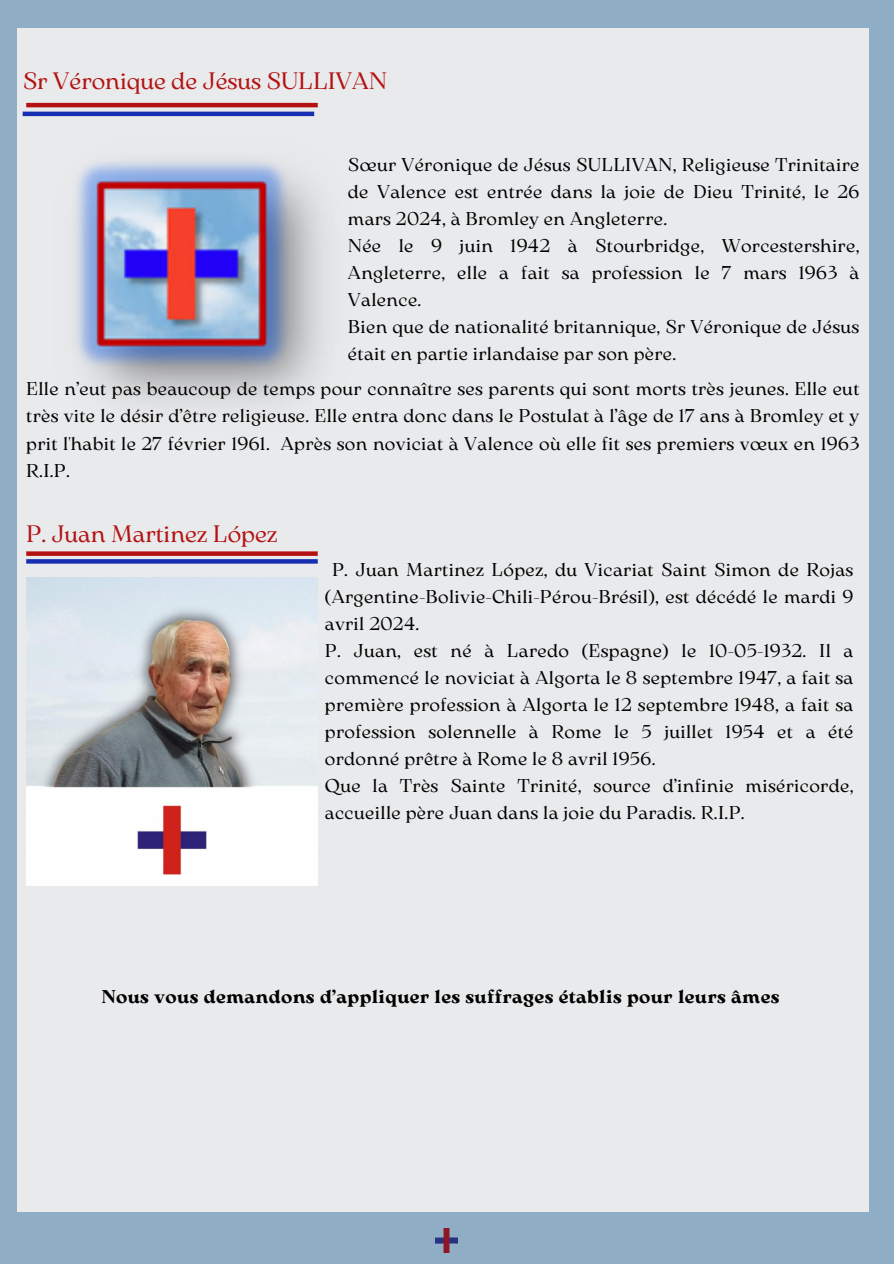
<style>
.page{position:relative;width:894px;height:1264px;background:#fff}
.page>*{position:absolute;margin:0;border:0;box-sizing:border-box;transform-origin:0 0}
.t1{font:23.7px "Arsenica Antiqua";color:#b41212}
.t2{font:18.45px/27px "Arsenica Antiqua";letter-spacing:.02em;color:#000;text-align:justify}
.t3{font:700 18.45px "Arsenica Antiqua";letter-spacing:.02em;color:#000}
</style>
<div class="page">
<div style="left:0;top:0;width:893px;height:1263px;background:#90adc6"></div>
<div style="left:17px;top:29px;width:851px;height:1183px;background:#e9eaec"></div>
<img style="left:435px;top:1228px;width:22px;height:24px">
<hr style="left:26px;top:103px;width:291px;height:4px;background:#b41212">
<img style="left:23px;top:107px;width:300px;height:296px">
<div style="left:26px;top:551px;width:291px;height:5px;background:#b41212"></div>
<svg style="left:26px;top:559px;width:291px;height:4px"></svg>
<img style="left:26px;top:577px;width:292px;height:308px">
<p class="t1" style="left:23px;top:72px;width:365px">Sr Véronique de Jésus SULLIVAN</p>
<p class="t2" style="left:348px;top:153px;width:513px">Sœur Véronique de Jésus SULLIVAN, Religieuse Trinitaire de Valence est entrée dans la joie de Dieu Trinité, le 26 mars 2024, à Bromley en Angleterre.</p>
<p class="t2" style="left:348px;top:234px;width:513px">Née le 9 juin 1942 à Stourbridge, Worcestershire, Angleterre, elle a fait sa profession le 7 mars 1963 à Valence.</p>
<p class="t2" style="left:348px;top:315px;width:513px">Bien que de nationalité britannique, Sr Véronique de Jésus était en partie irlandaise par son père.</p>
<h1 class="t2" style="left:26px;top:377px;width:834px">Elle n’eut pas beaucoup de temps pour connaître ses parents qui sont morts très jeunes. Elle eut très vite le désir d’être religieuse. Elle entra donc dans le Postulat à l’âge de 17 ans à Bromley et y prit l'habit le 27 février 1961. Après son noviciat à Valence où elle fit ses premiers vœux en 1963<br>R.I.P.</h1>
<p class="t1" style="left:26px;top:525px;width:253px">P. Juan Martinez López</p>
<p class="t2" style="left:325px;top:557px;width:530px;text-indent:7px">P. Juan Martinez López, du Vicariat Saint Simon de Rojas (Argentine-Bolivie-Chili-Pérou-Brésil), est décédé le mardi 9 avril 2024.</p>
<p class="t2" style="left:325px;top:638px;width:530px">P. Juan, est né à Laredo (Espagne) le 10-05-1932. Il a commencé le noviciat à Algorta le 8 septembre 1947, a fait sa première profession à Algorta le 12 septembre 1948, a fait sa profession solennelle à Rome le 5 juillet 1954 et a été ordonné prêtre à Rome le 8 avril 1956.</p>
<h2 class="t2" style="left:325px;top:773px;width:530px">Que la Très Sainte Trinité, source d’infinie miséricorde, accueille père Juan dans la joie du Paradis. R.I.P.</h2>
<p class="t3" style="left:101px;top:989px;width:679px">Nous vous demandons d’appliquer les suffrages établis pour leurs âmes</p>
</div>
